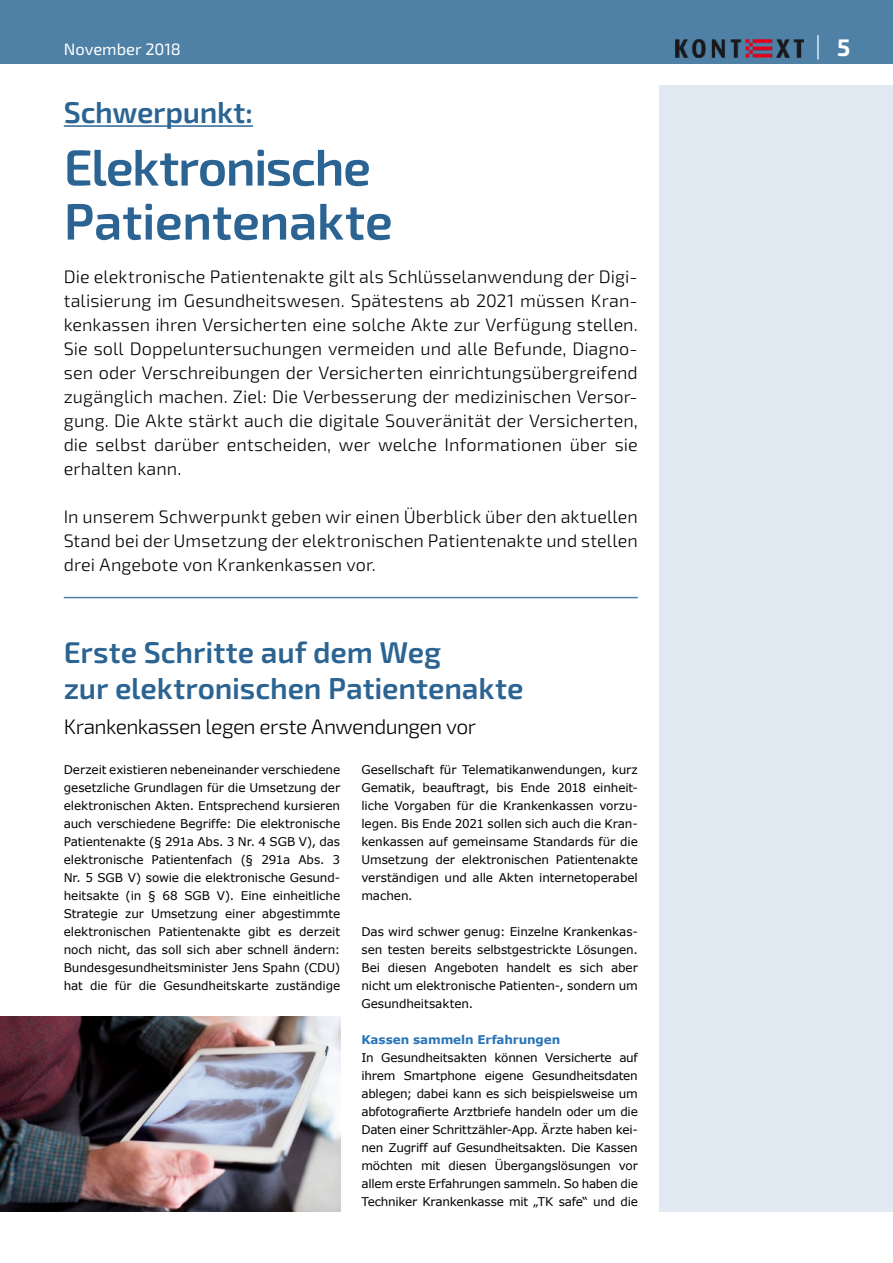
<style>
.page{position:relative;width:893px;height:1263px;background:#fff}
.page>*{position:absolute;margin:0;border:0;box-sizing:border-box;transform-origin:0 0}
.t1{font:600 51px/54px "Exo 2";letter-spacing:-.015em;color:#2b6492}
.t2{font:600 30px/36px "Exo 2";letter-spacing:-.005em;color:#2b6492}
.t3{font:700 24px "Agfa Rotis Semisans";color:#fff}
.t4{font:300 21px "Exo 2";letter-spacing:-.03em;color:#000}
.t5{font:300 18px/24px "Exo 2";letter-spacing:.005em;color:#000;text-align:justify}
.t6{font:16.5px "Exo 2";color:#fff}
.t7{font:12px/18px "Verdana";letter-spacing:-.01em;color:#000;text-align:justify}
.t8{font:700 12px "Verdana";letter-spacing:-.005em;color:#2a74b7}
.s1{font-family:"Exo 2"}
</style>
<div class="page">
<div style="left:0;top:0;width:893px;height:64px;background:#4f81a7"></div>
<div style="left:659px;top:85px;width:234px;height:1127px;background:#e1eaf3"></div>
<img style="left:676px;top:39px;width:128px;height:18px">
<hr style="left:64px;top:597px;width:574px;height:1px;background:#4f81a7">
<hr style="left:64px;top:125px;width:189px;height:2px;background:#2b6492">
<img style="left:0;top:1016px;width:340px;height:196px">
<h3 class="t6" style="left:64px;top:40px;width:119px">November 2018</h3>
<h3 class="t3" style="left:814px;top:32px;width:38px">| <span class="s1">5</span></h3>
<h2 class="t2" style="left:64px;top:95px;width:191px">Schwerpunkt:</h2>
<h1 class="t1" style="left:64px;top:142px;width:331px">Elektronische<br>Patientenakte</h1>
<p class="t5" style="left:64px;top:265px;width:576px">Die elektronische Patientenakte gilt als Schlüsselanwendung der Digi&shy;talisierung im Gesundheitswesen. Spätestens ab 2021 müssen Kran&shy;kenkassen ihren Versicherten eine solche Akte zur Verfügung stellen.<br>Sie soll Doppeluntersuchungen vermeiden und alle Befunde, Diagno&shy;sen oder Verschreibungen der Versicherten einrichtungsübergreifend zugänglich machen. Ziel: Die Verbesserung der medizinischen Versor&shy;gung. Die Akte stärkt auch die digitale Souveränität der Versicherten, die selbst darüber entscheiden, wer welche Informationen über sie erhalten kann.</p>
<h3 class="t5" style="left:64px;top:505px;width:576px">In unserem Schwerpunkt geben wir einen Überblick über den aktuellen Stand bei der Umsetzung der elektronischen Patientenakte und stellen drei Angebote von Krankenkassen vor.</h3>
<h2 class="t2" style="left:64px;top:635px;width:461px">Erste Schritte auf dem Weg<br>zur elektronischen Patientenakte</h2>
<h3 class="t4" style="left:64px;top:715px;width:414px">Krankenkassen legen erste Anwendungen vor</h3>
<p class="t7" style="left:64px;top:761px;width:278px">Derzeit existieren nebeneinander verschiedene gesetzliche Grundlagen für die Umsetzung der elektronischen Akten. Entsprechend kursieren auch verschiedene Begriffe: Die elektronische Patientenakte (§ 291a Abs. 3 Nr. 4 SGB V), das elektronische Patientenfach (§ 291a Abs. 3<br>Nr. 5 SGB V) sowie die elektronische Gesund&shy;heitsakte (in § 68 SGB V). Eine einheitliche Strategie zur Umsetzung einer abgestimmte elektronischen Patientenakte gibt es derzeit noch nicht, das soll sich aber schnell ändern:<br>Bundesgesundheitsminister Jens Spahn (CDU) hat die für die Gesundheitskarte zuständige</p>
<p class="t7" style="left:361px;top:761px;width:278px">Gesellschaft für Telematikanwendungen, kurz Gematik, beauftragt, bis Ende 2018 einheit&shy;liche Vorgaben für die Krankenkassen vorzu&shy;legen. Bis Ende 2021 sollen sich auch die Kran&shy;kenkassen auf gemeinsame Standards für die Umsetzung der elektronischen Patientenakte verständigen und alle Akten internetoperabel machen.</p>
<p class="t7" style="left:361px;top:923px;width:278px">Das wird schwer genug: Einzelne Krankenkas&shy;sen testen bereits selbstgestrickte Lösungen.<br>Bei diesen Angeboten handelt es sich aber nicht um elektronische Patienten-, sondern um Gesundheitsakten.</p>
<p class="t8" style="left:361px;top:1031px;width:200px">Kassen sammeln Erfahrungen</p>
<p class="t7" style="left:361px;top:1049px;width:278px">In Gesundheitsakten können Versicherte auf ihrem Smartphone eigene Gesundheitsdaten ablegen; dabei kann es sich beispielsweise um abfotografierte Arztbriefe handeln oder um die Daten einer Schrittzähler-App. Ärzte haben kei&shy;nen Zugriff auf Gesundheitsakten. Die Kassen möchten mit diesen Übergangslösungen vor allem erste Erfahrungen sammeln. So haben die Techniker Krankenkasse mit „TK safe“ und die</p>
</div>
